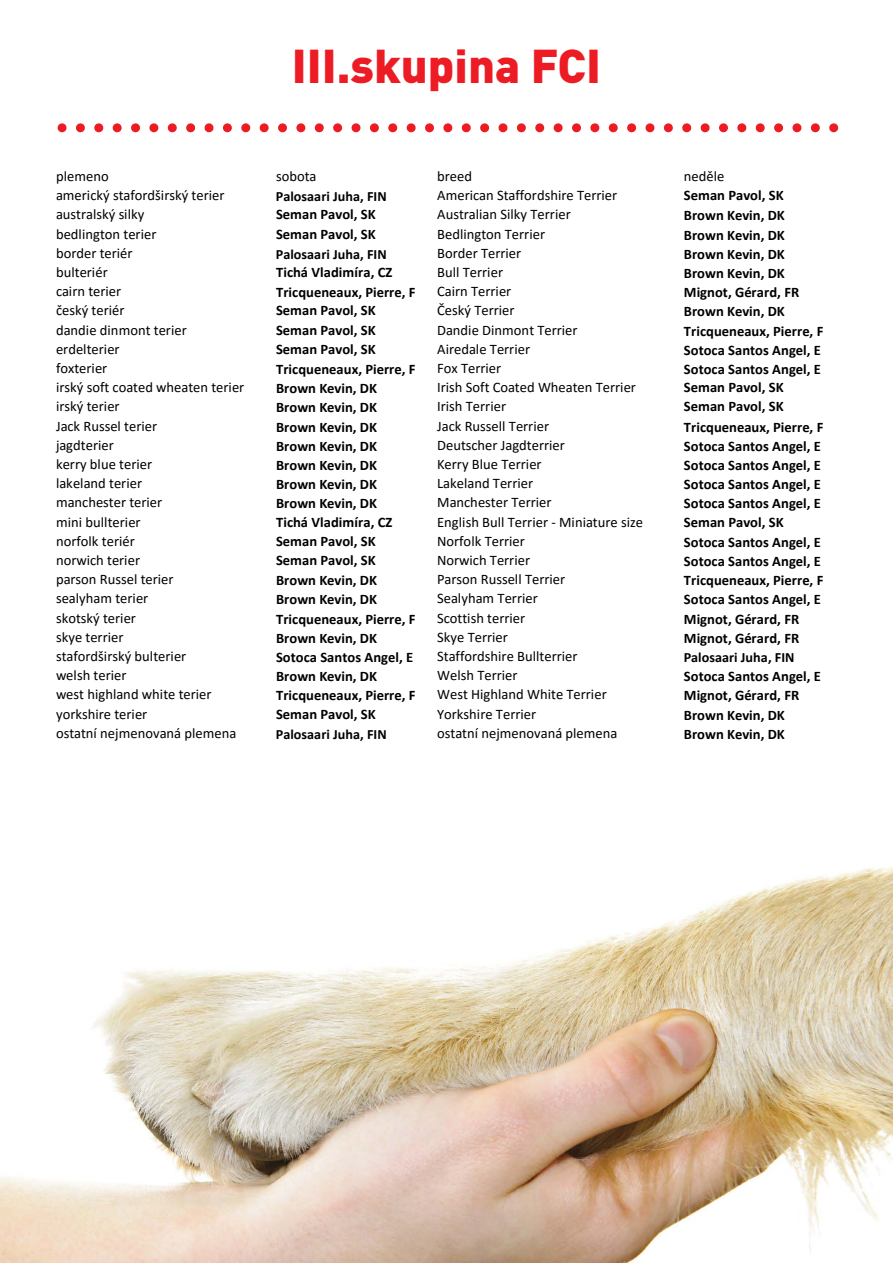
<style>
.page{position:relative;width:893px;height:1263px;background:#fff}
.page>*{position:absolute;margin:0;border:0;box-sizing:border-box;transform-origin:0 0}
.t1{font:900 46.8px "DIN Pro";color:#ed1c24}
.t2{font:14.55px "Calibri";color:#000}
.t3{font:700 14.55px "Calibri";letter-spacing:.005em;color:#000}
.t4{font:700 14.1px "Calibri";letter-spacing:.005em;color:#000}
</style>
<div class="page">
<img style="left:0;top:867px;width:893px;height:396px">
<svg style="left:80px;top:123px;width:740px;height:9px"></svg>
<h1 class="t1" style="left:292px;top:34px;width:311px">III.skupina FCI</h1>
<p class="t2" style="left:56px;top:166px;width:54px">plemeno</p>
<p class="t2" style="left:276px;top:166px;width:42px">sobota</p>
<p class="t2" style="left:437px;top:166px;width:36px">breed</p>
<p class="t2" style="left:684px;top:166px;width:42px">neděle</p>
<p class="t2" style="left:56px;top:185px;width:170px">americký stafordširský terier</p>
<p class="t4" style="left:276px;top:186px;width:112px">Palosaari Juha, FIN</p>
<p class="t2" style="left:437px;top:185px;width:182px">American Staffordshire Terrier</p>
<p class="t3" style="left:684px;top:185px;width:101px">Seman Pavol, SK</p>
<p class="t2" style="left:56px;top:204px;width:90px">australský silky</p>
<p class="t3" style="left:276px;top:204px;width:101px">Seman Pavol, SK</p>
<p class="t2" style="left:437px;top:204px;width:135px">Australian Silky Terrier</p>
<p class="t3" style="left:684px;top:205px;width:102px">Brown Kevin, DK</p>
<p class="t2" style="left:56px;top:224px;width:102px">bedlington terier</p>
<p class="t3" style="left:276px;top:223px;width:101px">Seman Pavol, SK</p>
<p class="t2" style="left:437px;top:224px;width:109px">Bedlington Terrier</p>
<p class="t3" style="left:684px;top:224px;width:102px">Brown Kevin, DK</p>
<p class="t2" style="left:56px;top:243px;width:78px">border teriér</p>
<p class="t4" style="left:276px;top:244px;width:112px">Palosaari Juha, FIN</p>
<p class="t2" style="left:437px;top:243px;width:86px">Border Terrier</p>
<p class="t3" style="left:684px;top:244px;width:102px">Brown Kevin, DK</p>
<p class="t2" style="left:56px;top:262px;width:53px">bulteriér</p>
<p class="t3" style="left:276px;top:262px;width:118px">Tichá Vladimíra, CZ</p>
<p class="t2" style="left:437px;top:262px;width:67px">Bull Terrier</p>
<p class="t3" style="left:684px;top:263px;width:102px">Brown Kevin, DK</p>
<p class="t2" style="left:56px;top:281px;width:67px">cairn terier</p>
<p class="t3" style="left:276px;top:282px;width:141px">Tricqueneaux, Pierre, F</p>
<p class="t2" style="left:437px;top:281px;width:76px">Cairn Terrier</p>
<p class="t3" style="left:684px;top:282px;width:117px">Mignot, Gérard, FR</p>
<p class="t2" style="left:56px;top:300px;width:70px">český teriér</p>
<p class="t3" style="left:276px;top:300px;width:101px">Seman Pavol, SK</p>
<p class="t2" style="left:437px;top:300px;width:79px">Český Terrier</p>
<p class="t3" style="left:684px;top:301px;width:102px">Brown Kevin, DK</p>
<p class="t2" style="left:56px;top:320px;width:132px">dandie dinmont terier</p>
<p class="t3" style="left:276px;top:319px;width:101px">Seman Pavol, SK</p>
<p class="t2" style="left:437px;top:320px;width:142px">Dandie Dinmont Terrier</p>
<p class="t3" style="left:684px;top:320px;width:141px">Tricqueneaux, Pierre, F</p>
<p class="t2" style="left:56px;top:339px;width:65px">erdelterier</p>
<p class="t3" style="left:276px;top:339px;width:101px">Seman Pavol, SK</p>
<p class="t2" style="left:437px;top:339px;width:94px">Airedale Terrier</p>
<p class="t3" style="left:684px;top:340px;width:139px">Sotoca Santos Angel, E</p>
<p class="t2" style="left:56px;top:358px;width:53px">foxterier</p>
<p class="t3" style="left:276px;top:359px;width:141px">Tricqueneaux, Pierre, F</p>
<p class="t2" style="left:437px;top:358px;width:66px">Fox Terrier</p>
<p class="t3" style="left:684px;top:359px;width:139px">Sotoca Santos Angel, E</p>
<p class="t2" style="left:56px;top:377px;width:190px">irský soft coated wheaten terier</p>
<p class="t3" style="left:276px;top:378px;width:102px">Brown Kevin, DK</p>
<p class="t2" style="left:437px;top:377px;width:200px">Irish Soft Coated Wheaten Terrier</p>
<p class="t3" style="left:684px;top:377px;width:101px">Seman Pavol, SK</p>
<p class="t2" style="left:56px;top:396px;width:65px">irský terier</p>
<p class="t3" style="left:276px;top:397px;width:102px">Brown Kevin, DK</p>
<p class="t2" style="left:437px;top:396px;width:70px">Irish Terrier</p>
<p class="t3" style="left:684px;top:396px;width:101px">Seman Pavol, SK</p>
<p class="t2" style="left:56px;top:416px;width:103px">Jack Russel terier</p>
<p class="t3" style="left:276px;top:416px;width:102px">Brown Kevin, DK</p>
<p class="t2" style="left:437px;top:416px;width:113px">Jack Russell Terrier</p>
<p class="t3" style="left:684px;top:416px;width:141px">Tricqueneaux, Pierre, F</p>
<p class="t2" style="left:56px;top:435px;width:59px">jagdterier</p>
<p class="t3" style="left:276px;top:436px;width:102px">Brown Kevin, DK</p>
<p class="t2" style="left:437px;top:435px;width:129px">Deutscher Jagdterrier</p>
<p class="t3" style="left:684px;top:436px;width:139px">Sotoca Santos Angel, E</p>
<p class="t2" style="left:56px;top:454px;width:98px">kerry blue terier</p>
<p class="t3" style="left:276px;top:455px;width:102px">Brown Kevin, DK</p>
<p class="t2" style="left:437px;top:454px;width:106px">Kerry Blue Terrier</p>
<p class="t3" style="left:684px;top:455px;width:139px">Sotoca Santos Angel, E</p>
<p class="t2" style="left:56px;top:473px;width:88px">lakeland terier</p>
<p class="t3" style="left:276px;top:474px;width:102px">Brown Kevin, DK</p>
<p class="t2" style="left:437px;top:473px;width:98px">Lakeland Terrier</p>
<p class="t3" style="left:684px;top:474px;width:139px">Sotoca Santos Angel, E</p>
<p class="t2" style="left:56px;top:492px;width:108px">manchester terier</p>
<p class="t3" style="left:276px;top:493px;width:102px">Brown Kevin, DK</p>
<p class="t2" style="left:437px;top:492px;width:116px">Manchester Terrier</p>
<p class="t3" style="left:684px;top:493px;width:139px">Sotoca Santos Angel, E</p>
<p class="t2" style="left:56px;top:512px;width:86px">mini bullterier</p>
<p class="t3" style="left:276px;top:511px;width:118px">Tichá Vladimíra, CZ</p>
<p class="t2" style="left:437px;top:512px;width:207px">English Bull Terrier - Miniature size</p>
<p class="t3" style="left:684px;top:511px;width:101px">Seman Pavol, SK</p>
<p class="t2" style="left:56px;top:531px;width:80px">norfolk teriér</p>
<p class="t3" style="left:276px;top:531px;width:101px">Seman Pavol, SK</p>
<p class="t2" style="left:437px;top:531px;width:89px">Norfolk Terrier</p>
<p class="t3" style="left:684px;top:532px;width:139px">Sotoca Santos Angel, E</p>
<p class="t2" style="left:56px;top:550px;width:86px">norwich terier</p>
<p class="t3" style="left:276px;top:550px;width:101px">Seman Pavol, SK</p>
<p class="t2" style="left:437px;top:550px;width:94px">Norwich Terrier</p>
<p class="t3" style="left:684px;top:551px;width:139px">Sotoca Santos Angel, E</p>
<p class="t2" style="left:56px;top:569px;width:119px">parson Russel terier</p>
<p class="t3" style="left:276px;top:570px;width:102px">Brown Kevin, DK</p>
<p class="t2" style="left:437px;top:569px;width:130px">Parson Russell Terrier</p>
<p class="t3" style="left:684px;top:570px;width:141px">Tricqueneaux, Pierre, F</p>
<p class="t2" style="left:56px;top:588px;width:94px">sealyham terier</p>
<p class="t3" style="left:276px;top:589px;width:102px">Brown Kevin, DK</p>
<p class="t2" style="left:437px;top:588px;width:102px">Sealyham Terrier</p>
<p class="t3" style="left:684px;top:589px;width:139px">Sotoca Santos Angel, E</p>
<p class="t2" style="left:56px;top:608px;width:82px">skotský terier</p>
<p class="t3" style="left:276px;top:608px;width:141px">Tricqueneaux, Pierre, F</p>
<p class="t2" style="left:437px;top:608px;width:90px">Scottish terrier</p>
<p class="t3" style="left:684px;top:608px;width:117px">Mignot, Gérard, FR</p>
<p class="t2" style="left:56px;top:627px;width:69px">skye terrier</p>
<p class="t3" style="left:276px;top:628px;width:102px">Brown Kevin, DK</p>
<p class="t2" style="left:437px;top:627px;width:72px">Skye Terrier</p>
<p class="t3" style="left:684px;top:628px;width:117px">Mignot, Gérard, FR</p>
<p class="t2" style="left:56px;top:646px;width:132px">stafordširský bulterier</p>
<p class="t3" style="left:276px;top:647px;width:139px">Sotoca Santos Angel, E</p>
<p class="t2" style="left:437px;top:646px;width:142px">Staffordshire Bullterrier</p>
<p class="t4" style="left:684px;top:647px;width:112px">Palosaari Juha, FIN</p>
<p class="t2" style="left:56px;top:665px;width:72px">welsh terier</p>
<p class="t3" style="left:276px;top:666px;width:102px">Brown Kevin, DK</p>
<p class="t2" style="left:437px;top:665px;width:82px">Welsh Terrier</p>
<p class="t3" style="left:684px;top:666px;width:139px">Sotoca Santos Angel, E</p>
<p class="t2" style="left:56px;top:684px;width:157px">west highland white terier</p>
<p class="t3" style="left:276px;top:685px;width:141px">Tricqueneaux, Pierre, F</p>
<p class="t2" style="left:437px;top:684px;width:171px">West Highland White Terrier</p>
<p class="t3" style="left:684px;top:685px;width:117px">Mignot, Gérard, FR</p>
<p class="t2" style="left:56px;top:703px;width:93px">yorkshire terier</p>
<p class="t3" style="left:276px;top:703px;width:101px">Seman Pavol, SK</p>
<p class="t2" style="left:437px;top:703px;width:101px">Yorkshire Terrier</p>
<p class="t3" style="left:684px;top:704px;width:102px">Brown Kevin, DK</p>
<p class="t2" style="left:56px;top:723px;width:182px">ostatní nejmenovaná plemena</p>
<p class="t4" style="left:276px;top:724px;width:112px">Palosaari Juha, FIN</p>
<p class="t2" style="left:437px;top:723px;width:182px">ostatní nejmenovaná plemena</p>
<p class="t3" style="left:684px;top:724px;width:102px">Brown Kevin, DK</p>
</div>
